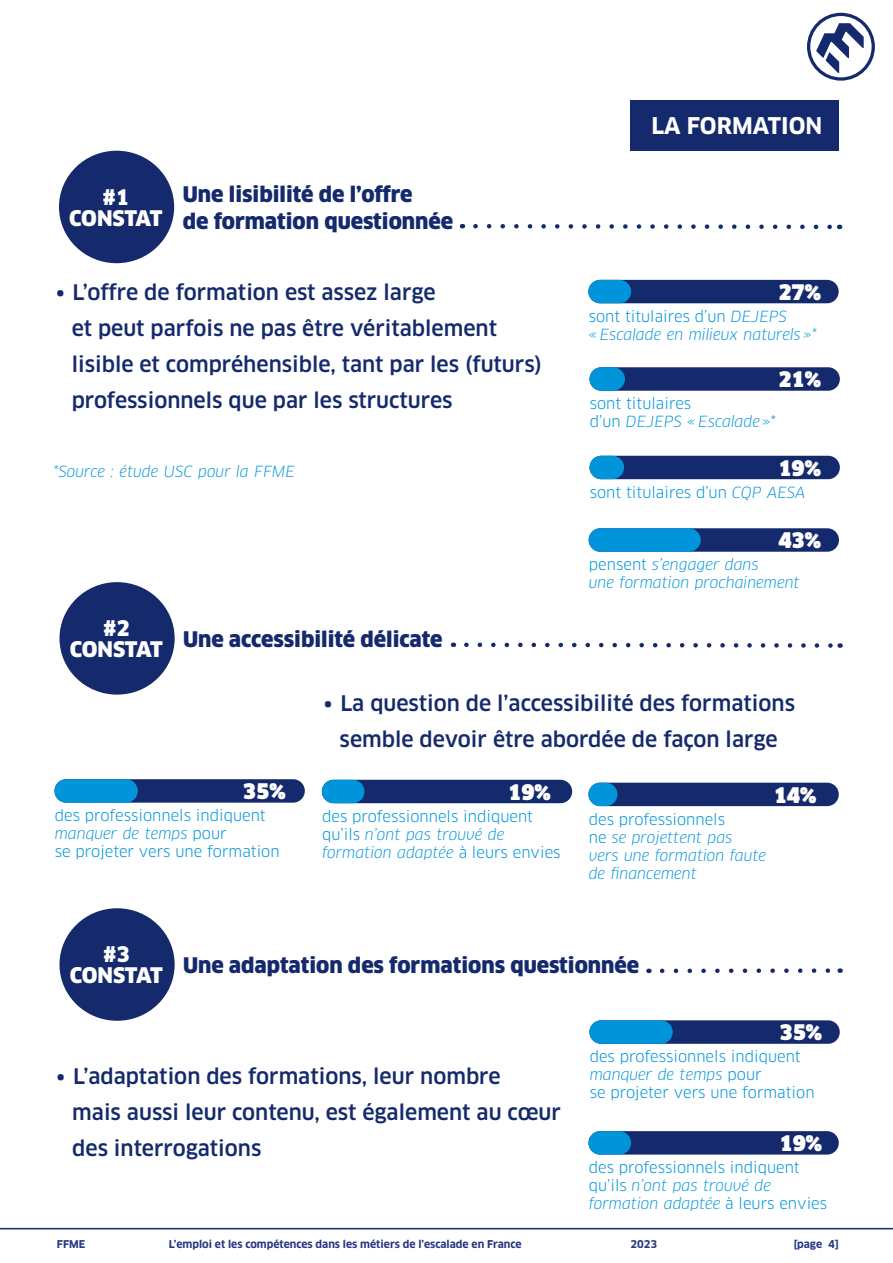
<style>
.page{position:relative;width:893px;height:1263px;background:#fff}
.page>*{position:absolute;margin:0;border:0;box-sizing:border-box;transform-origin:0 0}
.t1{font:700 22.5px "Clan OT";color:#fff}
.t2{font:500 21px/36px "Clan OT";color:#142a6c;text-align:center}
.t3{font:900 21px "Clan OT";color:#142a6c}
.t4{font:900 21px "Clan OT";letter-spacing:-.02em;color:#fff}
.t5{font:900 21px "Clan OT";color:#fff}
.t6{font:italic 15px "Clan OT";color:#0095db}
.t7{font:15px "Clan OT";color:#0095db}
.t8{font:700 10.5px "Clan OT";color:#283583}
.s1{font-style:italic}
.s2{font-style:normal}
</style>
<div class="page">
<svg style="left:807px;top:13px;width:68px;height:68px"></svg>
<svg style="left:0;top:1228px;width:893px;height:2px;background:#586896"></svg>
<div style="left:631px;top:100px;width:208px;height:51px;background:#142a6c"></div>
<div style="left:59px;top:151px;width:115px;height:112px;background:#142a6c;border-radius:50%"></div>
<div style="left:59px;top:582px;width:116px;height:113px;background:#142a6c;border-radius:50%"></div>
<div style="left:59px;top:908px;width:116px;height:113px;background:#142a6c;border-radius:50%"></div>
<svg style="left:473px;top:224px;width:367px;height:6px"></svg>
<svg style="left:464px;top:642px;width:377px;height:6px"></svg>
<svg style="left:662px;top:968px;width:169px;height:5px"></svg>
<div style="left:588px;top:280px;width:251px;height:23px;background:#142a6c;border-radius:12px"></div>
<div style="left:589px;top:367px;width:251px;height:24px;background:#142a6c;border-radius:12px"></div>
<div style="left:589px;top:456px;width:251px;height:23px;background:#142a6c;border-radius:12px"></div>
<div style="left:589px;top:528px;width:250px;height:24px;background:#142a6c;border-radius:12px"></div>
<div style="left:588px;top:280px;width:43px;height:23px;background:#0095db;border-radius:12px"></div>
<div style="left:589px;top:367px;width:36px;height:24px;background:#0095db;border-radius:12px"></div>
<div style="left:589px;top:456px;width:35px;height:23px;background:#0095db;border-radius:12px"></div>
<div style="left:589px;top:528px;width:112px;height:24px;background:#0095db;border-radius:12px"></div>
<div style="left:55px;top:779px;width:250px;height:24px;background:#142a6c;border-radius:12px"></div>
<div style="left:589px;top:1020px;width:251px;height:24px;background:#142a6c;border-radius:12px"></div>
<div style="left:322px;top:780px;width:250px;height:23px;background:#142a6c;border-radius:12px"></div>
<div style="left:588px;top:1131px;width:251px;height:23px;background:#142a6c;border-radius:12px"></div>
<div style="left:588px;top:783px;width:251px;height:23px;background:#142a6c;border-radius:12px"></div>
<div style="left:55px;top:779px;width:83px;height:24px;background:#0095db;border-radius:12px"></div>
<div style="left:589px;top:1020px;width:84px;height:24px;background:#0095db;border-radius:12px"></div>
<div style="left:322px;top:780px;width:42px;height:23px;background:#0095db;border-radius:12px"></div>
<div style="left:588px;top:1131px;width:43px;height:23px;background:#0095db;border-radius:12px"></div>
<div style="left:588px;top:783px;width:29px;height:23px;background:#0095db;border-radius:12px"></div>
<p class="t4" style="left:103px;top:184px;width:28px">#1</p>
<p class="t4" style="left:69px;top:205px;width:95px">CONSTAT</p>
<p class="t3" style="left:183px;top:181px;width:231px">Une lisibilité de l’offre</p>
<p class="t3" style="left:183px;top:208px;width:272px">de formation questionnée</p>
<p class="t2" style="left:54px;top:275px;width:383px">∙ L’offre de formation est assez large</p>
<p class="t2" style="left:72px;top:311px;width:427px">et peut parfois ne pas être véritablement</p>
<p class="t2" style="left:72px;top:347px;width:472px">lisible et compréhensible, tant par les (futurs)</p>
<p class="t2" style="left:72px;top:383px;width:382px">professionnels que par les structures</p>
<p class="t6" style="left:53px;top:463px;width:243px">*Source : étude USC pour la FFME</p>
<p class="t4" style="left:103px;top:616px;width:28px">#2</p>
<p class="t4" style="left:70px;top:637px;width:95px">CONSTAT</p>
<p class="t3" style="left:183px;top:626px;width:261px">Une accessibilité délicate</p>
<p class="t1" style="left:651px;top:113px;width:172px">LA FORMATION</p>
<p class="t5" style="left:778px;top:280px;width:44px">27%</p>
<p class="t7" style="left:589px;top:307px;width:200px">sont titulaires d’un <span class="s1">DEJEPS</span></p>
<p class="t6" style="left:589px;top:325px;width:229px">«Escalade en milieux naturels»*</p>
<p class="t5" style="left:778px;top:368px;width:44px">21%</p>
<p class="t7" style="left:590px;top:395px;width:103px">sont titulaires</p>
<p class="t6" style="left:590px;top:413px;width:188px"><span class="s2">d’un</span> DEJEPS «Escalade»<span class="s2">*</span></p>
<p class="t5" style="left:778px;top:456px;width:44px">19%</p>
<p class="t7" style="left:590px;top:483px;width:217px">sont titulaires d’un <span class="s1">CQP AESA</span></p>
<p class="t5" style="left:778px;top:529px;width:44px">43%</p>
<p class="t6" style="left:589px;top:556px;width:171px"><span class="s2">pensent</span> s’engager dans</p>
<p class="t6" style="left:589px;top:574px;width:212px">une formation prochainement</p>
<p class="t5" style="left:243px;top:779px;width:44px">35%</p>
<p class="t7" style="left:55px;top:806px;width:212px">des professionnels indiquent</p>
<p class="t6" style="left:55px;top:824px;width:173px">manquer de temps <span class="s2">pour</span></p>
<p class="t7" style="left:55px;top:842px;width:226px">se projeter vers une formation</p>
<p class="t2" style="left:322px;top:686px;width:475px">∙ La question de l’accessibilité des formations semble devoir être abordée de façon large</p>
<p class="t5" style="left:508px;top:780px;width:44px">19%</p>
<p class="t7" style="left:322px;top:807px;width:212px">des professionnels indiquent</p>
<p class="t6" style="left:322px;top:825px;width:184px"><span class="s2">qu’ils</span> n’ont pas trouvé de</p>
<p class="t6" style="left:322px;top:843px;width:240px">formation adaptée <span class="s2">à leurs envies</span></p>
<p class="t7" style="left:589px;top:810px;width:138px">des professionnels</p>
<p class="t6" style="left:589px;top:828px;width:145px"><span class="s2">ne</span> se projettent pas</p>
<p class="t6" style="left:589px;top:846px;width:179px">vers une formation faute</p>
<p class="t6" style="left:589px;top:864px;width:110px">de financement</p>
<p class="t5" style="left:774px;top:783px;width:44px">14%</p>
<p class="t4" style="left:103px;top:942px;width:28px">#3</p>
<p class="t4" style="left:70px;top:963px;width:95px">CONSTAT</p>
<p class="t3" style="left:183px;top:952px;width:458px">Une adaptation des formations questionnée</p>
<p class="t5" style="left:779px;top:1021px;width:44px">35%</p>
<p class="t2" style="left:55px;top:1059px;width:448px">∙ L’adaptation des formations, leur nombre</p>
<p class="t2" style="left:72px;top:1095px;width:490px;text-align:left">mais aussi leur contenu, est également au cœur des interrogations</p>
<p class="t7" style="left:590px;top:1048px;width:212px">des professionnels indiquent</p>
<p class="t6" style="left:590px;top:1066px;width:173px">manquer de temps <span class="s2">pour</span></p>
<p class="t7" style="left:590px;top:1084px;width:226px">se projeter vers une formation</p>
<p class="t5" style="left:779px;top:1131px;width:44px">19%</p>
<p class="t7" style="left:589px;top:1158px;width:212px">des professionnels indiquent</p>
<p class="t6" style="left:589px;top:1176px;width:184px"><span class="s2">qu’ils</span> n’ont pas trouvé de</p>
<p class="t6" style="left:589px;top:1194px;width:240px">formation adaptée <span class="s2">à leurs envies</span></p>
<p class="t8" style="left:57px;top:1237px;width:30px">FFME</p>
<p class="t8" style="left:169px;top:1237px;width:354px">L’emploi et les compétences dans les métiers de l’escalade en France</p>
<p class="t8" style="left:630px;top:1237px;width:28px">2023</p>
<p class="t8" style="left:794px;top:1237px;width:46px">[page 4]</p>
</div>
